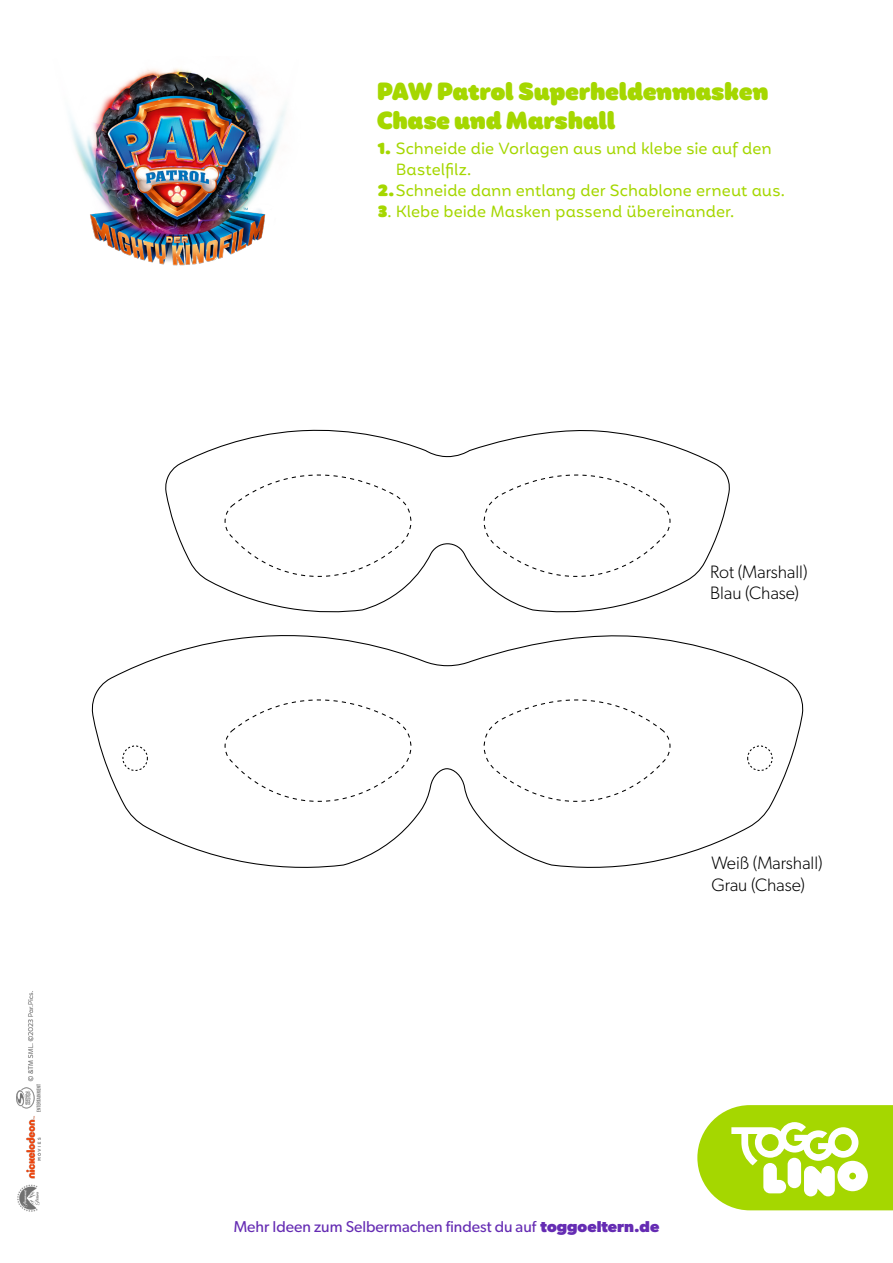
<style>
.page{position:relative;width:893px;height:1263px;background:#fff}
.page>*{position:absolute;margin:0;border:0;box-sizing:border-box;transform-origin:0 0}
.beschreibung_02{font:800 24px "Mohr Rounded Alt";letter-spacing:-.015em;color:#a5d700}
.t1{font:300 18px "Gibson";color:#000}
.beschreibung_02-2{font:15.75px "Mohr Rounded Alt";color:#a5d700}
.t2{font:15.75px "Gibson";color:#652cb3}
.s1{font-weight:800}
.s2{font-weight:700}
</style>
<div class="page">
<img style="left:16px;top:991px;width:25px;height:220px">
<svg style="left:91px;top:635px;width:713px;height:233px"></svg>
<svg style="left:225px;top:690px;width:187px;height:118px"></svg>
<div style="left:122px;top:745px;width:26px;height:26px;border:1px dashed #000001;border-radius:50%"></div>
<svg style="left:483px;top:690px;width:187px;height:118px"></svg>
<svg style="left:165px;top:429px;width:565px;height:184px"></svg>
<svg style="left:225px;top:465px;width:187px;height:118px"></svg>
<svg style="left:483px;top:465px;width:187px;height:118px"></svg>
<div style="left:747px;top:745px;width:26px;height:26px;border:1px dashed #000001;border-radius:50%"></div>
<img style="left:70px;top:68px;width:216px;height:198px">
<svg style="left:697px;top:1105px;width:196px;height:105px"></svg>
<p class="beschreibung_02" style="left:377px;top:77px;width:393px">PAW Patrol Superheldenmasken</p>
<p class="beschreibung_02" style="left:377px;top:106px;width:241px">Chase und Marshall</p>
<p class="beschreibung_02-2" style="left:378px;top:139px;width:395px"><span class="s1">1.</span> Schneide die Vorlagen aus und klebe sie auf den</p>
<p class="beschreibung_02-2" style="left:396px;top:160px;width:77px">Bastelfilz.</p>
<p class="beschreibung_02-2" style="left:378px;top:181px;width:409px"><span class="s1">2.</span>Schneide dann entlang der Schablone erneut aus.</p>
<p class="beschreibung_02-2" style="left:378px;top:202px;width:358px"><span class="s1">3</span>. Klebe beide Masken passend übereinander.</p>
<p class="t1" style="left:710px;top:561px;width:99px">Rot (Marshall)</p>
<p class="t1" style="left:710px;top:582px;width:90px">Blau (Chase)</p>
<p class="t1" style="left:711px;top:852px;width:113px">Weiß (Marshall)</p>
<p class="t1" style="left:711px;top:874px;width:95px">Grau (Chase)</p>
<p class="t2" style="left:234px;top:1217px;width:427px">Mehr Ideen zum Selbermachen findest du auf <span class="s2">toggoeltern.de</span></p>
</div>
